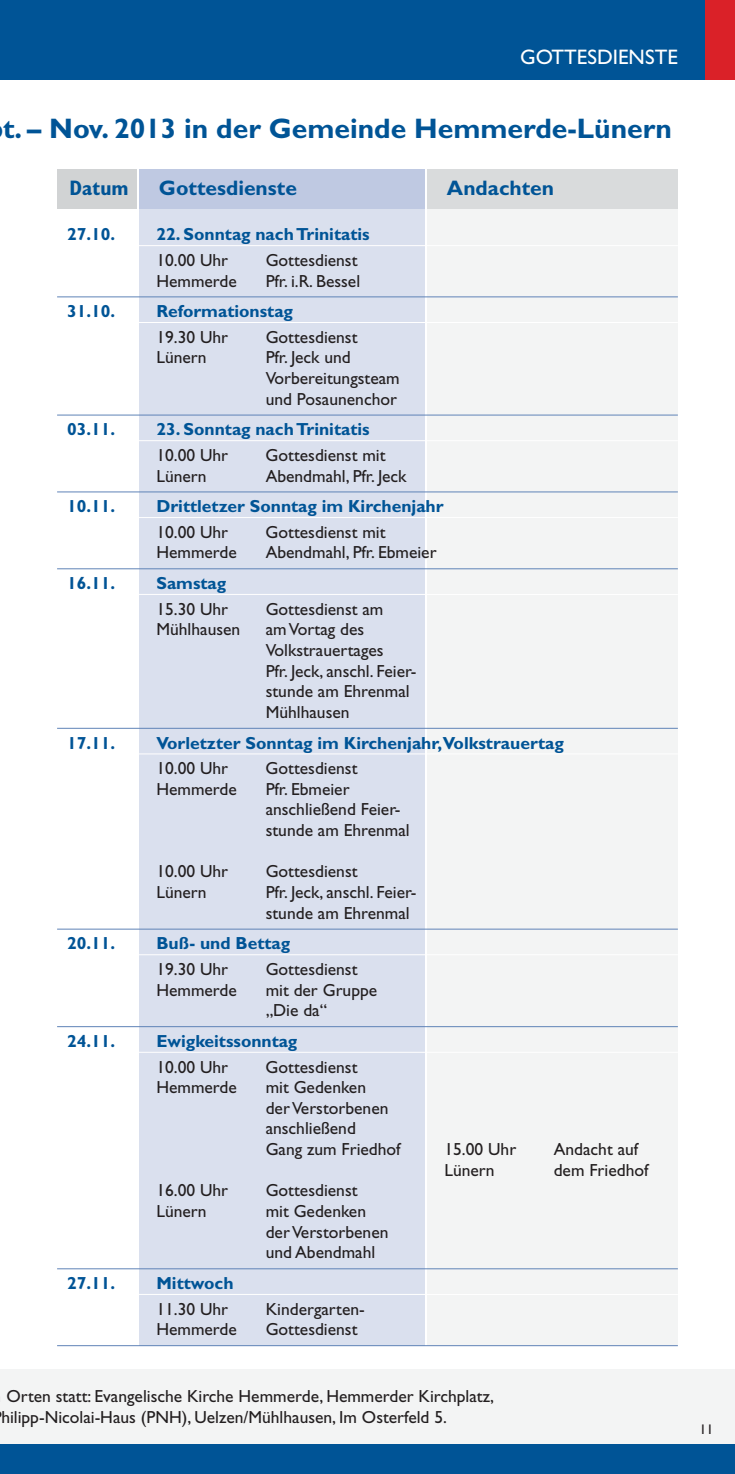
<style>
.page{position:relative;width:735px;height:1474px;background:#fff}
.page>*{position:absolute;margin:0;border:0;box-sizing:border-box;transform-origin:0 0}
.t1{font:700 28.18px "Gill Sans";color:#005496}
.t2{font:700 21px "Gill Sans";color:#005496}
.t3{font:21px "Gill Sans";color:#fff}
.t4{font:700 condensed 21px "Gill Sans";color:#005496}
.t5{font:17.5px/20.7px "Gill Sans";color:#231f20}
.t6{font:700 17.5px "Gill Sans";color:#005496}
.t7{font:14px "Gill Sans";color:#231f20}
</style>
<div class="page">
<div style="left:0;top:1369px;width:734px;height:104px;background:#f3f4f4"></div>
<div style="left:0;top:0;width:734px;height:79px;background:#005496"></div>
<div style="left:704px;top:0;width:30px;height:79px;background:#da2128"></div>
<div style="left:0;top:1444px;width:734px;height:29px;background:#005496"></div>
<div style="left:139px;top:181px;width:285px;height:1164px;background:#dae0ee"></div>
<div style="left:427px;top:181px;width:250px;height:1164px;background:#f3f4f4"></div>
<div style="left:57px;top:169px;width:79px;height:39px;background:#d1d3d4"></div>
<div style="left:427px;top:169px;width:250px;height:39px;background:#d9dbdc"></div>
<div style="left:139px;top:169px;width:285px;height:39px;background:#bfc9e2"></div>
<hr style="left:57px;top:245px;width:620px;height:1px;background:#fff">
<hr style="left:57px;top:296px;width:620px;height:1px;background:#5f83b7">
<hr style="left:57px;top:322px;width:620px;height:1px;background:#fff">
<hr style="left:57px;top:414px;width:620px;height:1px;background:#5f83b7">
<hr style="left:57px;top:440px;width:620px;height:1px;background:#fff">
<hr style="left:57px;top:491px;width:620px;height:1px;background:#5f83b7">
<hr style="left:57px;top:517px;width:620px;height:1px;background:#fff">
<hr style="left:57px;top:568px;width:620px;height:1px;background:#5f83b7">
<hr style="left:57px;top:594px;width:620px;height:1px;background:#fff">
<hr style="left:57px;top:728px;width:620px;height:1px;background:#5f83b7">
<hr style="left:57px;top:753px;width:620px;height:1px;background:#fff">
<hr style="left:57px;top:928px;width:620px;height:1px;background:#5f83b7">
<hr style="left:57px;top:954px;width:620px;height:1px;background:#fff">
<hr style="left:57px;top:1026px;width:620px;height:1px;background:#5f83b7">
<hr style="left:57px;top:1051px;width:620px;height:1px;background:#fff">
<hr style="left:57px;top:1268px;width:620px;height:1px;background:#5f83b7">
<hr style="left:57px;top:1293px;width:620px;height:1px;background:#fff">
<hr style="left:57px;top:1345px;width:620px;height:1px;background:#5f83b7">
<p class="t3" style="left:520px;top:50px;width:159px">GOTTESDIENSTE</p>
<h1 class="t1" style="left:3px;top:119px;width:670px">t. – Nov. 2013 in der Gemeinde Hemmerde-Lünern</h1>
<p class="t4" style="left:69px;top:181px;width:61px">Datum</p>
<p class="t2" style="left:159px;top:181px;width:139px">Gottesdienste</p>
<p class="t2" style="left:446px;top:181px;width:109px">Andachten</p>
<p class="t6" style="left:67px;top:228px;width:50px">27.10.</p>
<p class="t6" style="left:156px;top:228px;width:215px">22. Sonntag nach Trinitatis</p>
<p class="t5" style="left:156px;top:251px;width:73px">10.00 Uhr</p>
<p class="t5" style="left:265px;top:251px;width:93px">Gottesdienst</p>
<p class="t5" style="left:156px;top:272px;width:82px">Hemmerde</p>
<p class="t5" style="left:265px;top:272px;width:96px">Pfr. i.R. Bessel</p>
<p class="t6" style="left:67px;top:305px;width:50px">31.10.</p>
<p class="t6" style="left:156px;top:305px;width:138px">Reformationstag</p>
<p class="t5" style="left:156px;top:328px;width:73px">19.30 Uhr</p>
<p class="t5" style="left:265px;top:328px;width:93px">Gottesdienst</p>
<p class="t5" style="left:156px;top:349px;width:52px">Lünern</p>
<p class="t5" style="left:265px;top:349px;width:135px">Pfr. Jeck und<br>Vorbereitungsteam und Posaunenchor</p>
<p class="t6" style="left:67px;top:423px;width:50px">03.11.</p>
<p class="t6" style="left:156px;top:423px;width:215px">23. Sonntag nach Trinitatis</p>
<p class="t5" style="left:156px;top:446px;width:73px">10.00 Uhr</p>
<p class="t5" style="left:265px;top:446px;width:121px">Gottesdienst mit</p>
<p class="t5" style="left:156px;top:467px;width:52px">Lünern</p>
<p class="t5" style="left:265px;top:467px;width:142px">Abendmahl, Pfr. Jeck</p>
<p class="t6" style="left:67px;top:500px;width:50px">10.11.</p>
<p class="t6" style="left:156px;top:500px;width:288px">Drittletzer Sonntag im Kirchenjahr</p>
<p class="t5" style="left:156px;top:523px;width:73px">10.00 Uhr</p>
<p class="t5" style="left:265px;top:523px;width:121px">Gottesdienst mit</p>
<p class="t5" style="left:156px;top:544px;width:82px">Hemmerde</p>
<p class="t5" style="left:265px;top:544px;width:172px">Abendmahl, Pfr. Ebmeier</p>
<p class="t6" style="left:67px;top:577px;width:50px">16.11.</p>
<p class="t6" style="left:156px;top:577px;width:71px">Samstag</p>
<p class="t5" style="left:156px;top:600px;width:73px">15.30 Uhr</p>
<p class="t5" style="left:265px;top:600px;width:119px">Gottesdienst am</p>
<p class="t5" style="left:156px;top:621px;width:85px">Mühlhausen</p>
<p class="t5" style="left:265px;top:621px;width:152px">am Vortag des<br>Volkstrauertages<br>Pfr. Jeck, anschl. Feier&shy;stunde am Ehrenmal<br>Mühlhausen</p>
<p class="t6" style="left:67px;top:736px;width:50px">17.11.</p>
<p class="t6" style="left:156px;top:736px;width:408px">Vorletzter Sonntag im Kirchenjahr,Volkstrauertag</p>
<p class="t5" style="left:156px;top:760px;width:73px">10.00 Uhr</p>
<p class="t5" style="left:265px;top:760px;width:93px">Gottesdienst</p>
<p class="t5" style="left:156px;top:780px;width:82px">Hemmerde</p>
<p class="t5" style="left:265px;top:780px;width:145px">Pfr. Ebmeier anschließend Feier&shy;stunde am Ehrenmal</p>
<p class="t5" style="left:156px;top:863px;width:73px">10.00 Uhr</p>
<p class="t5" style="left:265px;top:863px;width:93px">Gottesdienst</p>
<p class="t5" style="left:156px;top:883px;width:52px">Lünern</p>
<p class="t5" style="left:265px;top:883px;width:152px">Pfr. Jeck, anschl. Feier&shy;stunde am Ehrenmal</p>
<p class="t6" style="left:67px;top:937px;width:50px">20.11.</p>
<p class="t6" style="left:156px;top:937px;width:135px">Buß- und Bettag</p>
<p class="t5" style="left:156px;top:960px;width:73px">19.30 Uhr</p>
<p class="t5" style="left:265px;top:960px;width:93px">Gottesdienst</p>
<p class="t5" style="left:156px;top:981px;width:82px">Hemmerde</p>
<p class="t5" style="left:265px;top:981px;width:113px">mit der Gruppe „Die da“</p>
<p class="t6" style="left:67px;top:1034px;width:50px">24.11.</p>
<p class="t6" style="left:156px;top:1034px;width:142px">Ewigkeitssonntag</p>
<p class="t5" style="left:156px;top:1058px;width:73px">10.00 Uhr</p>
<p class="t5" style="left:265px;top:1058px;width:93px">Gottesdienst</p>
<p class="t5" style="left:156px;top:1078px;width:82px">Hemmerde</p>
<p class="t5" style="left:265px;top:1078px;width:136px">mit Gedenken<br>der Verstorbenen anschließend<br>Gang zum Friedhof</p>
<p class="t5" style="left:444px;top:1140px;width:73px">15.00 Uhr</p>
<p class="t5" style="left:553px;top:1140px;width:86px">Andacht auf</p>
<p class="t5" style="left:444px;top:1161px;width:52px">Lünern</p>
<p class="t5" style="left:553px;top:1161px;width:96px">dem Friedhof</p>
<p class="t5" style="left:156px;top:1182px;width:73px">16.00 Uhr</p>
<p class="t5" style="left:265px;top:1182px;width:93px">Gottesdienst</p>
<p class="t5" style="left:156px;top:1202px;width:52px">Lünern</p>
<p class="t5" style="left:265px;top:1202px;width:124px">mit Gedenken der Verstorbenen und Abendmahl</p>
<p class="t6" style="left:67px;top:1276px;width:50px">27.11.</p>
<p class="t6" style="left:156px;top:1276px;width:79px">Mittwoch</p>
<p class="t5" style="left:156px;top:1300px;width:73px">11.30 Uhr</p>
<p class="t5" style="left:265px;top:1300px;width:101px">Kindergarten-</p>
<p class="t5" style="left:156px;top:1320px;width:82px">Hemmerde</p>
<p class="t5" style="left:265px;top:1320px;width:93px">Gottesdienst</p>
<p class="t5" style="left:1px;top:1386px;width:493px">Orten statt: Evangelische Kirche Hemmerde, Hemmerder Kirchplatz, hilipp-Nicolai-Haus (PNH), Uelzen/Mühlhausen, Im Osterfeld 5.</p>
<p class="t7" style="left:699px;top:1424px;width:15px">11</p>
</div>
